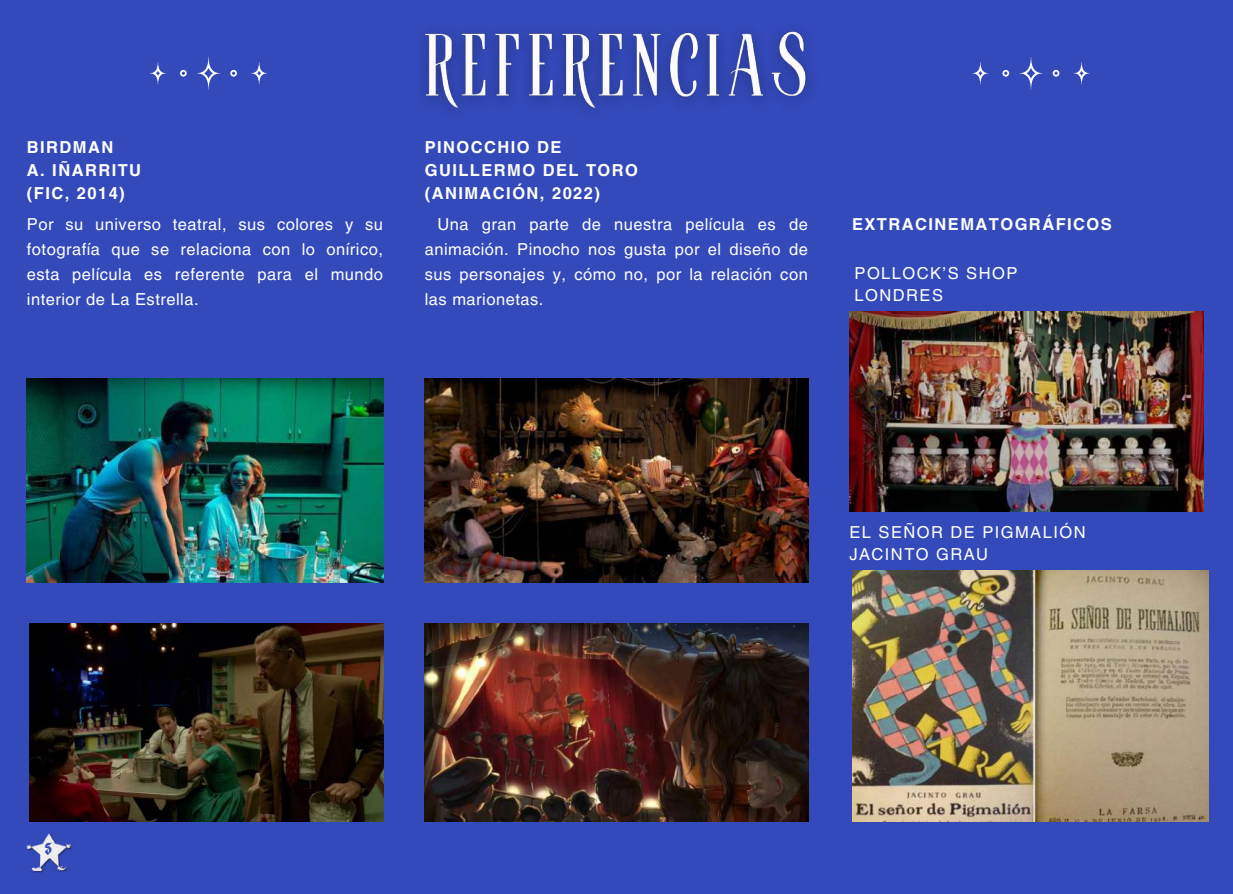
<style>
.page{position:relative;width:1233px;height:894px;background:#fff}
.page>*{position:absolute;margin:0;border:0;box-sizing:border-box;transform-origin:0 0}
.t1{font:22.2px "Halja OT";color:#3449ba}
.t2{font:16.5px/24.8px "Helvetica LT Pro";letter-spacing:.03em;color:#fff;text-align:justify}
.t3{font:700 16.5px/22.5px "Helvetica LT Pro";letter-spacing:.09em;color:#fff}
.t4{font:16.5px/22.5px "Helvetica LT Pro";letter-spacing:.09em;color:#fff}
</style>
<div class="page">
<div style="left:0;top:0;width:1233px;height:893px;background:#3449ba"></div>
<img style="left:27px;top:378px;width:357px;height:204px">
<img style="left:30px;top:623px;width:354px;height:198px">
<svg style="left:230px;top:70px;width:7px;height:7px"></svg>
<svg style="left:251px;top:62px;width:16px;height:22px"></svg>
<svg style="left:180px;top:70px;width:7px;height:7px"></svg>
<svg style="left:197px;top:57px;width:23px;height:32px"></svg>
<svg style="left:150px;top:62px;width:16px;height:22px"></svg>
<img style="left:425px;top:378px;width:383px;height:204px">
<img style="left:425px;top:623px;width:383px;height:198px">
<svg style="left:1053px;top:70px;width:6px;height:7px"></svg>
<svg style="left:1074px;top:62px;width:15px;height:22px"></svg>
<svg style="left:1002px;top:70px;width:7px;height:7px"></svg>
<svg style="left:1020px;top:57px;width:22px;height:32px"></svg>
<svg style="left:973px;top:62px;width:15px;height:22px"></svg>
<img style="left:849px;top:312px;width:355px;height:199px">
<img style="left:852px;top:570px;width:357px;height:251px">
<img style="left:422px;top:31px;width:388px;height:81px">
<img style="left:27px;top:833px;width:46px;height:40px">
<p class="t3" style="left:27px;top:138px;width:116px">BIRDMAN<br>A. IÑARRITU (FIC, 2014)</p>
<p class="t2" style="left:27px;top:213px;width:358px">Por su universo teatral, sus colores y su fotografía que se relaciona con lo onírico, esta película es referente para el mundo interior de La Estrella.</p>
<p class="t3" style="left:425px;top:138px;width:215px">PINOCCHIO DE<br>GUILLERMO DEL TORO (ANIMACIÓN, 2022)</p>
<p class="t2" style="left:425px;top:213px;width:385px;text-indent:13px">Una gran parte de nuestra película es de animación. Pinocho nos gusta por el diseño de sus personajes y, cómo no, por la relación con las marionetas.</p>
<p class="t3" style="left:852px;top:214px;width:261px">EXTRACINEMATOGRÁFICOS</p>
<p class="t4" style="left:855px;top:263px;width:164px">POLLOCK’S SHOP<br>LONDRES</p>
<p class="t4" style="left:849px;top:522px;width:238px">EL SEÑOR DE PIGMALIÓN<br>JACINTO GRAU</p>
<h1 class="t1" style="left:45px;top:837px;width:9px">5</h1>
</div>
